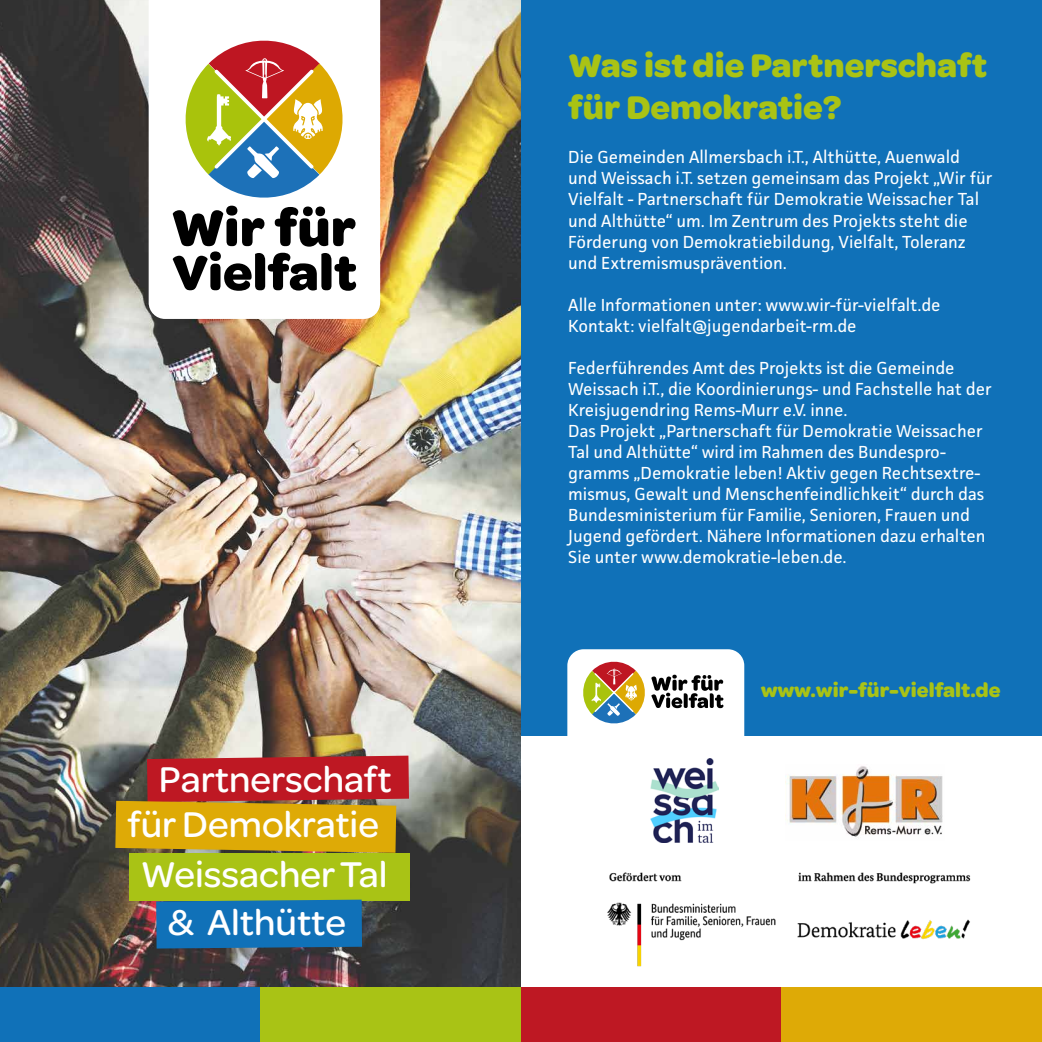
<style>
.page{position:relative;width:1042px;height:1042px;background:#fff}
.page>*{position:absolute;margin:0;border:0;box-sizing:border-box;transform-origin:0 0}
.t1{font:500 38.15px/45.7px "Omnes";color:#fff}
.t2{font:700 35px/42px "Omnes";color:#a9c315}
.t3{font:700 21px "Omnes";color:#a9c315}
.t4{font:17.5px/21px "Facit";color:#fff}
</style>
<div class="page">
<img style="left:607px;top:872px;width:364px;height:95px">
<img style="left:0;top:0;width:521px;height:987px">
<div style="left:0;top:987px;width:260px;height:55px;background:#1071b8"></div>
<div style="left:521px;top:0;width:521px;height:735px;background:#1071b8"></div>
<div style="left:260px;top:987px;width:261px;height:55px;background:#a9c315"></div>
<svg style="left:149px;top:0;width:231px;height:319px"></svg>
<div style="left:567px;top:649px;width:177px;height:151px;background:#fff;border-radius:16px"></div>
<svg style="left:172px;top:37px;width:184px;height:254px"></svg>
<img style="left:785px;top:766px;width:158px;height:71px">
<svg style="left:583px;top:661px;width:140px;height:63px"></svg>
<div style="left:521px;top:987px;width:260px;height:55px;background:#be1823"></div>
<div style="left:781px;top:987px;width:261px;height:55px;background:#deaa06"></div>
<img style="left:650px;top:759px;width:68px;height:84px">
<svg style="left:115px;top:755px;width:294px;height:98px;background:#bd651d"></svg>
<div style="left:129px;top:853px;width:280px;height:47px;background:#a9c315"></div>
<div style="left:156px;top:899px;width:206px;height:49px;background:#1071b8"></div>
<h1 class="t1" style="left:127px;top:754px;width:266px;text-indent:32px">Partnerschaft für Demokratie</h1>
<h1 class="t1" style="left:141px;top:848px;width:248px;line-height:48.1px;text-align:center">Weissacher Tal &amp; Althütte</h1>
<h2 class="t2" style="left:568px;top:43px;width:420px">Was ist die Partnerschaft für Demokratie?</h2>
<p class="t4" style="left:568px;top:147px;width:426px">Die Gemeinden Allmersbach i.T., Althütte, Auenwald und Weissach i.T. setzen gemeinsam das Projekt „Wir für Vielfalt - Partnerschaft für Demokratie Weissacher Tal und Althütte“ um. Im Zentrum des Projekts steht die Förderung von Demokratiebildung, Vielfalt, Toleranz und Extremismusprävention.</p>
<p class="t4" style="left:568px;top:294px;width:374px">Alle Informationen unter: www.wir-für-vielfalt.de<br>Kontakt: vielfalt@jugendarbeit-rm.de</p>
<p class="t4" style="left:568px;top:357px;width:425px">Federführendes Amt des Projekts ist die Gemeinde Weissach i.T., die Koordinierungs- und Fachstelle hat der Kreisjugendring Rems-Murr e.V. inne.<br>Das Projekt „Partnerschaft für Demokratie Weissacher Tal und Althütte“ wird im Rahmen des Bundespro&shy;gramms „Demokratie leben! Aktiv gegen Rechtsextre&shy;mismus, Gewalt und Menschenfeindlichkeit“ durch das Bundesministerium für Familie, Senioren, Frauen und Jugend gefördert. Nähere Informationen dazu erhalten Sie unter www.demokratie-leben.de.</p>
<p class="t3" style="left:761px;top:674px;width:241px">www.wir-für-vielfalt.de</p>
</div>
